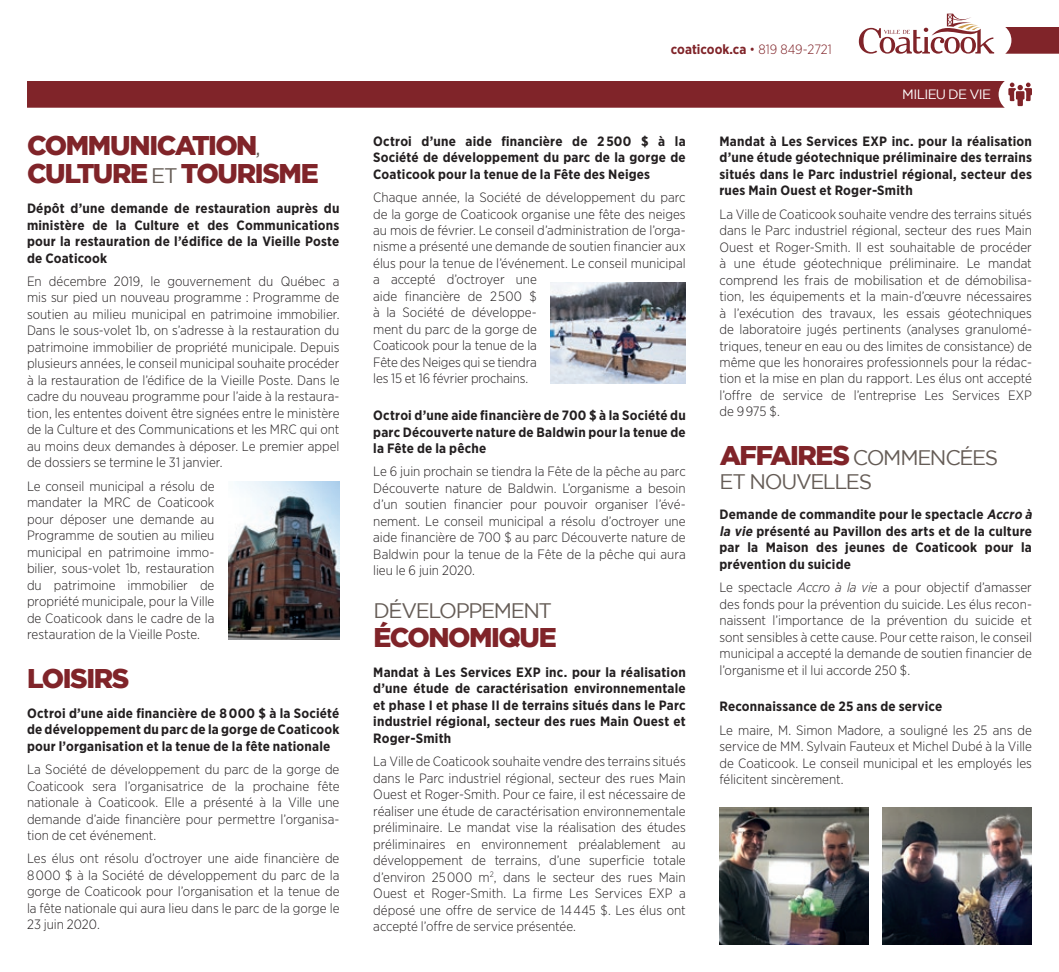
<style>
.page{position:relative;width:1059px;height:972px;background:#fff}
.page>*{position:absolute;margin:0;border:0;box-sizing:border-box;transform-origin:0 0}
.t1{font:900 27px/28.5px "Gotham";letter-spacing:-.055em;color:#802429}
.t2{font:21px/24px "Gotham";letter-spacing:-.065em;color:#655c56}
.t3{font:300 13.5px/16.5px "Gotham Narrow";color:#231f20;text-align:justify}
.t4{font:700 13.5px/16.5px "Gotham Narrow";letter-spacing:.015em;color:#231f20;text-align:justify}
.t5{font:700 13.5px "Gotham Narrow";color:#802429}
.t6{font:13.5px "Gotham";letter-spacing:-.045em;color:#fff}
.s1{font-weight:400;font-size:21px;color:#655c56}
.s2{font-weight:300}
.s3{font-weight:900;font-size:27px;color:#802429}
.s4{font-style:italic}
</style>
<div class="page">
<svg style="left:858px;top:14px;width:136px;height:40px"></svg>
<svg style="left:1005px;top:27px;width:53px;height:27px"></svg>
<div style="left:27px;top:81px;width:1004px;height:27px;background:#802429"></div>
<img style="left:719px;top:808px;width:149px;height:137px">
<img style="left:228px;top:481px;width:111px;height:158px">
<img style="left:550px;top:283px;width:135px;height:101px">
<img style="left:882px;top:808px;width:149px;height:137px">
<h1 class="t1" style="left:27px;top:130px;width:293px">COMMUNICATION<span class="s1">,<br></span>CULTURE <span class="s1">ET</span> TOURISME</h1>
<p class="t4" style="left:27px;top:200px;width:314px">Dépôt d’une demande de restauration auprès du ministère de la Culture et des Communications pour la restauration de l’édifice de la Vieille Poste de Coaticook</p>
<p class="t3" style="left:27px;top:273px;width:314px">En décembre 2019, le gouvernement du Québec a mis sur pied un nouveau programme : Programme de soutien au milieu municipal en patrimoine immobilier.<br>Dans le sous-volet 1b, on s’adresse à la restauration du patrimoine immobilier de propriété municipale. Depuis plusieurs années, le conseil municipal souhaite procéder à la restauration de l’édifice de la Vieille Poste. Dans le cadre du nouveau programme pour l’aide à la restaura&shy;tion, les ententes doivent être signées entre le ministère de la Culture et des Communications et les MRC qui ont au moins deux demandes à déposer. Le premier appel de dossiers se termine le 31 janvier.</p>
<p class="t3" style="left:27px;top:477px;width:189px">Le conseil municipal a résolu de mandater la MRC de Coaticook pour déposer une demande au Programme de soutien au milieu municipal en patrimoine immo&shy;bilier, sous-volet 1b, restauration du patrimoine immobilier de propriété municipale, pour la Ville de Coaticook dans le cadre de la restauration de la Vieille Poste.</p>
<h1 class="t1" style="left:27px;top:663px;width:104px">LOISIRS</h1>
<p class="t4" style="left:27px;top:705px;width:314px">Octroi d’une aide financière de 8 000 $ à la Société de développement du parc de la gorge de Coaticook pour l’organisation et la tenue de la fête nationale</p>
<p class="t3" style="left:27px;top:761px;width:314px">La Société de développement du parc de la gorge de Coaticook sera l’organisatrice de la prochaine fête nationale à Coaticook. Elle a présenté à la Ville une demande d’aide financière pour permettre l’organisa&shy;tion de cet événement.</p>
<p class="t3" style="left:27px;top:850px;width:314px">Les élus ont résolu d’octroyer une aide financière de 8 000 $ à la Société de développement du parc de la gorge de Coaticook pour l’organisation et la tenue de la fête nationale qui aura lieu dans le parc de la gorge le 23 juin 2020.</p>
<p class="t5" style="left:671px;top:40px;width:162px">coaticook.ca <span class="s2">• 819 849-2721</span></p>
<p class="t6" style="left:902px;top:87px;width:90px">MILIEU DE VIE</p>
<p class="t4" style="left:373px;top:133px;width:314px">Octroi d’une aide financière de 2 500 $ à la Société de développement du parc de la gorge de Coaticook pour la tenue de la Fête des Neiges</p>
<p class="t3" style="left:373px;top:189px;width:314px;text-align:left">Chaque année, la Société de développement du parc de la gorge de Coaticook organise une fête des neiges au mois de février. Le conseil d’administration de l’orga&shy;nisme a présenté une demande de soutien financier aux élus pour la tenue de l’événement. Le conseil municipal a accepté d’octroyer une<br>aide financière de 2 500 $<br>à la Société de développe-<br>ment du parc de la gorge de<br>Coaticook pour la tenue de la<br>Fête des Neiges qui se tiendra<br>les 15 et 16 février prochains.</p>
<p class="t4" style="left:373px;top:407px;width:314px">Octroi d’une aide financière de 700 $ à la Société du parc Découverte nature de Baldwin pour la tenue de la Fête de la pêche</p>
<p class="t3" style="left:373px;top:463px;width:314px">Le 6 juin prochain se tiendra la Fête de la pêche au parc Découverte nature de Baldwin. L’organisme a besoin d’un soutien financier pour pouvoir organiser l’évé&shy;nement. Le conseil municipal a résolu d’octroyer une aide financière de 700 $ au parc Découverte nature de Baldwin pour la tenue de la Fête de la pêche qui aura lieu le 6 juin 2020.</p>
<h2 class="t2" style="left:373px;top:599px;width:180px">DÉVELOPPEMENT</h2>
<h1 class="t1" style="left:373px;top:622px;width:185px">ÉCONOMIQUE</h1>
<p class="t4" style="left:373px;top:664px;width:314px">Mandat à Les Services EXP inc. pour la réalisation d’une étude de caractérisation environnementale et phase I et phase II de terrains situés dans le Parc industriel régional, secteur des rues Main Ouest et Roger-Smith</p>
<p class="t3" style="left:373px;top:753px;width:314px">La Ville de Coaticook souhaite vendre des terrains situés dans le Parc industriel régional, secteur des rues Main Ouest et Roger-Smith. Pour ce faire, il est nécessaire de réaliser une étude de caractérisation environnementale préliminaire. Le mandat vise la réalisation des études préliminaires en environnement préalablement au développement de terrains, d’une superficie totale d’environ 25 000 m<sup>2</sup>, dans le secteur des rues Main Ouest et Roger-Smith. La firme Les Services EXP a déposé une offre de service de 14 445 $. Les élus ont accepté l’offre de service présentée.</p>
<p class="t4" style="left:719px;top:133px;width:314px">Mandat à Les Services EXP inc. pour la réalisation d’une étude géotechnique préliminaire des terrains situés dans le Parc industriel régional, secteur des rues Main Ouest et Roger-Smith</p>
<p class="t3" style="left:719px;top:205px;width:314px">La Ville de Coaticook souhaite vendre des terrains situés dans le Parc industriel régional, secteur des rues Main Ouest et Roger-Smith. Il est souhaitable de procéder à une étude géotechnique préliminaire. Le mandat comprend les frais de mobilisation et de démobilisa&shy;tion, les équipements et la main-d’œuvre nécessaires à l’exécution des travaux, les essais géotechniques de laboratoire jugés pertinents (analyses granulomé&shy;triques, teneur en eau ou des limites de consistance) de même que les honoraires professionnels pour la rédac&shy;tion et la mise en plan du rapport. Les élus ont accepté l’offre de service de l’entreprise Les Services EXP de 9 975 $.</p>
<h2 class="t2" style="left:719px;top:446px;width:280px"><span class="s3">AFFAIRES</span> COMMENCÉES<br>ET NOUVELLES</h2>
<p class="t4" style="left:719px;top:506px;width:317px;text-align:left">Demande de commandite pour le spectacle <span class="s4">Accro à la vie</span> présenté au Pavillon des arts et de la culture par la Maison des jeunes de Coaticook pour la prévention du suicide</p>
<p class="t3" style="left:719px;top:579px;width:314px">Le spectacle <span class="s4">Accro à la vie</span> a pour objectif d’amasser des fonds pour la prévention du suicide. Les élus recon&shy;naissent l’importance de la prévention du suicide et sont sensibles à cette cause. Pour cette raison, le conseil municipal a accepté la demande de soutien financier de l’organisme et il lui accorde 250 $.</p>
<p class="t4" style="left:719px;top:698px;width:224px">Reconnaissance de 25 ans de service</p>
<p class="t3" style="left:719px;top:721px;width:314px">Le maire, M. Simon Madore, a souligné les 25 ans de service de MM. Sylvain Fauteux et Michel Dubé à la Ville de Coaticook. Le conseil municipal et les employés les félicitent sincèrement.</p>
</div>
